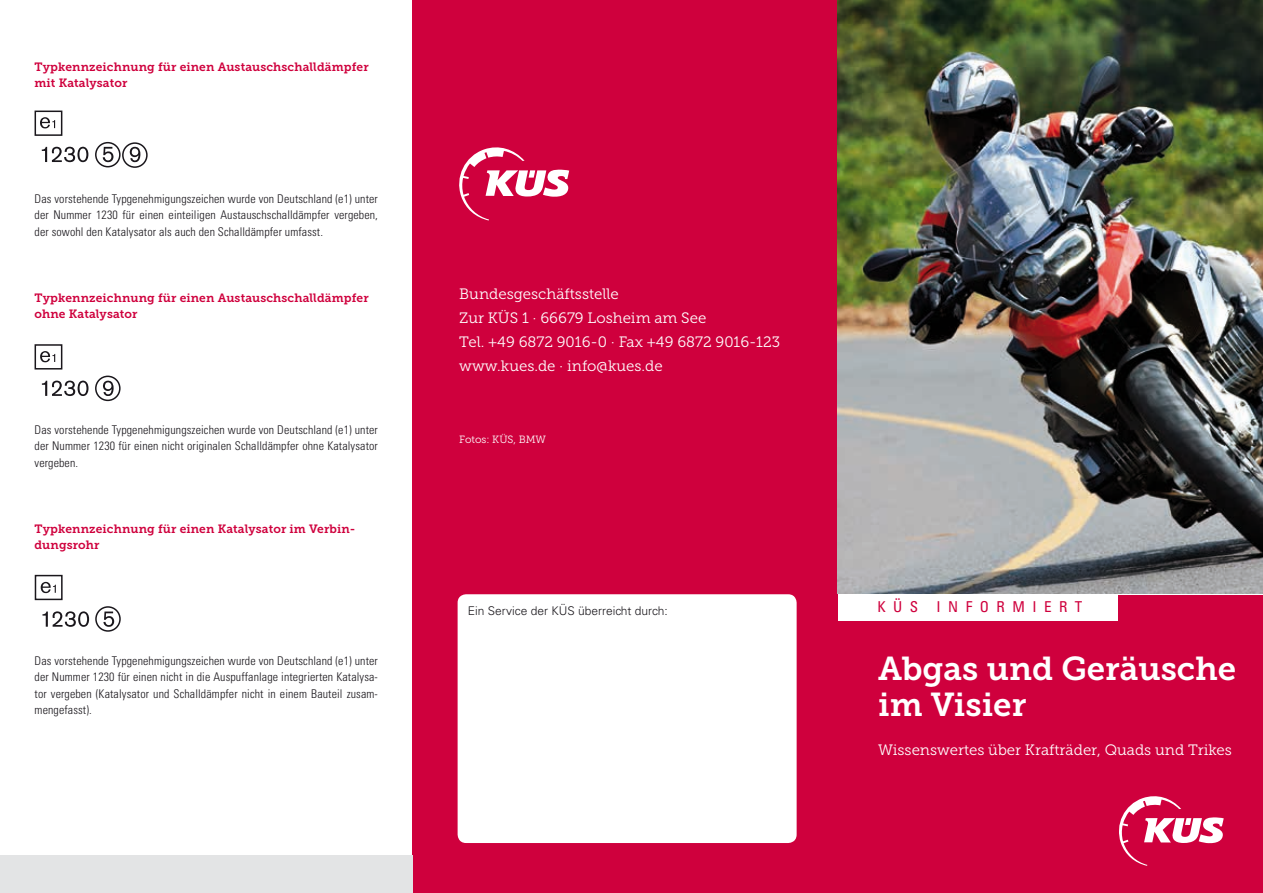
<style>
.page{position:relative;width:1263px;height:893px;background:#fff}
.page>*{position:absolute;margin:0;border:0;box-sizing:border-box;transform-origin:0 0}
.t1{font:33px/36px "Museo Slab 700";color:#fff}
.t2{font:15px/24px "Museo Slab 300";color:#fff}
.t3{font:condensed 15px "Univers LT";letter-spacing:.5em;color:#cf003d}
.t4{font:300 condensed 12px/16.5px "Univers LT";letter-spacing:.01em;color:#1a171c;text-align:justify}
.t5{font:12px/16.5px "Museo Slab 700";letter-spacing:.01em;color:#cf003d}
.t6{font:300 12px "Univers LT";color:#1a171c}
.t7{font:10.5px "Museo Slab 300";color:#fff}
</style>
<div class="page">
<div style="left:838px;top:595px;width:425px;height:298px;background:#cf003d"></div>
<svg style="left:1119px;top:796px;width:105px;height:70px"></svg>
<div style="left:412px;top:0;width:431px;height:893px;background:#cf003d"></div>
<div style="left:838px;top:593px;width:279px;height:28px;background:#fff"></div>
<img style="left:838px;top:0;width:425px;height:593px">
<svg style="left:459px;top:147px;width:110px;height:73px"></svg>
<div style="left:458px;top:594px;width:339px;height:249px;background:#fff;border-radius:9px"></div>
<div style="left:0;top:856px;width:412px;height:37px;background:#e3e4e5"></div>
<svg style="left:42px;top:147px;width:98px;height:15px"></svg>
<svg style="left:40px;top:117px;width:15px;height:11px"></svg>
<div style="left:35px;top:111px;width:27px;height:25px;border:2px solid #1a171c"></div>
<div style="left:95px;top:142px;width:26px;height:25px;border:2px solid #1a171c;border-radius:50%"></div>
<div style="left:122px;top:142px;width:26px;height:26px;border:2px solid #1a171c;border-radius:50%"></div>
<svg style="left:42px;top:381px;width:72px;height:15px"></svg>
<svg style="left:40px;top:351px;width:15px;height:11px"></svg>
<div style="left:35px;top:344px;width:27px;height:26px;border:2px solid #1a171c"></div>
<div style="left:95px;top:376px;width:26px;height:25px;border:2px solid #1a171c;border-radius:50%"></div>
<svg style="left:42px;top:611px;width:72px;height:16px"></svg>
<svg style="left:41px;top:582px;width:15px;height:11px"></svg>
<div style="left:35px;top:575px;width:28px;height:25px;border:2px solid #1a171c"></div>
<div style="left:95px;top:606px;width:26px;height:26px;border:2px solid #1a171c;border-radius:50%"></div>
<p class="t5" style="left:35px;top:58px;width:336px">Typkennzeichnung für einen Austauschschalldämpfer mit Katalysator</p>
<p class="t4" style="left:35px;top:190px;width:345px">Das vorstehende Typgenehmigungszeichen wurde von Deutschland (e1) unter der Nummer 1230 für einen einteiligen Austauschschalldämpfer vergeben, der sowohl den Katalysator als auch den Schalldämpfer umfasst.</p>
<p class="t5" style="left:35px;top:289px;width:336px">Typkennzeichnung für einen Austauschschalldämpfer ohne Katalysator</p>
<p class="t4" style="left:35px;top:421px;width:345px">Das vorstehende Typgenehmigungszeichen wurde von Deutschland (e1) unter der Nummer 1230 für einen nicht originalen Schalldämpfer ohne Katalysator vergeben.</p>
<p class="t5" style="left:35px;top:520px;width:322px">Typkennzeichnung für einen Katalysator im Verbin&shy;dungsrohr</p>
<p class="t4" style="left:35px;top:652px;width:345px">Das vorstehende Typgenehmigungszeichen wurde von Deutschland (e1) unter der Nummer 1230 für einen nicht in die Auspuffanlage integrierten Katalysa&shy;tor vergeben (Katalysator und Schalldämpfer nicht in einem Bauteil zusam&shy;mengefasst).</p>
<p class="t2" style="left:459px;top:282px;width:322px">Bundesgeschäftsstelle<br>Zur KÜS 1 · 66679 Losheim am See<br>Tel. +49 6872 9016-0 · Fax +49 6872 9016-123 www.kues.de · info@kues.de</p>
<p class="t7" style="left:459px;top:433px;width:88px">Fotos: KÜS, BMW</p>
<p class="t6" style="left:468px;top:604px;width:201px">Ein Service der KÜS überreicht durch:</p>
<p class="t3" style="left:877px;top:597px;width:207px">KÜS INFORMIERT</p>
<h1 class="t1" style="left:878px;top:650px;width:360px">Abgas und Geräusche im Visier</h1>
<p class="t2" style="left:878px;top:738px;width:355px">Wissenswertes über Krafträder, Quads und Trikes</p>
</div>
